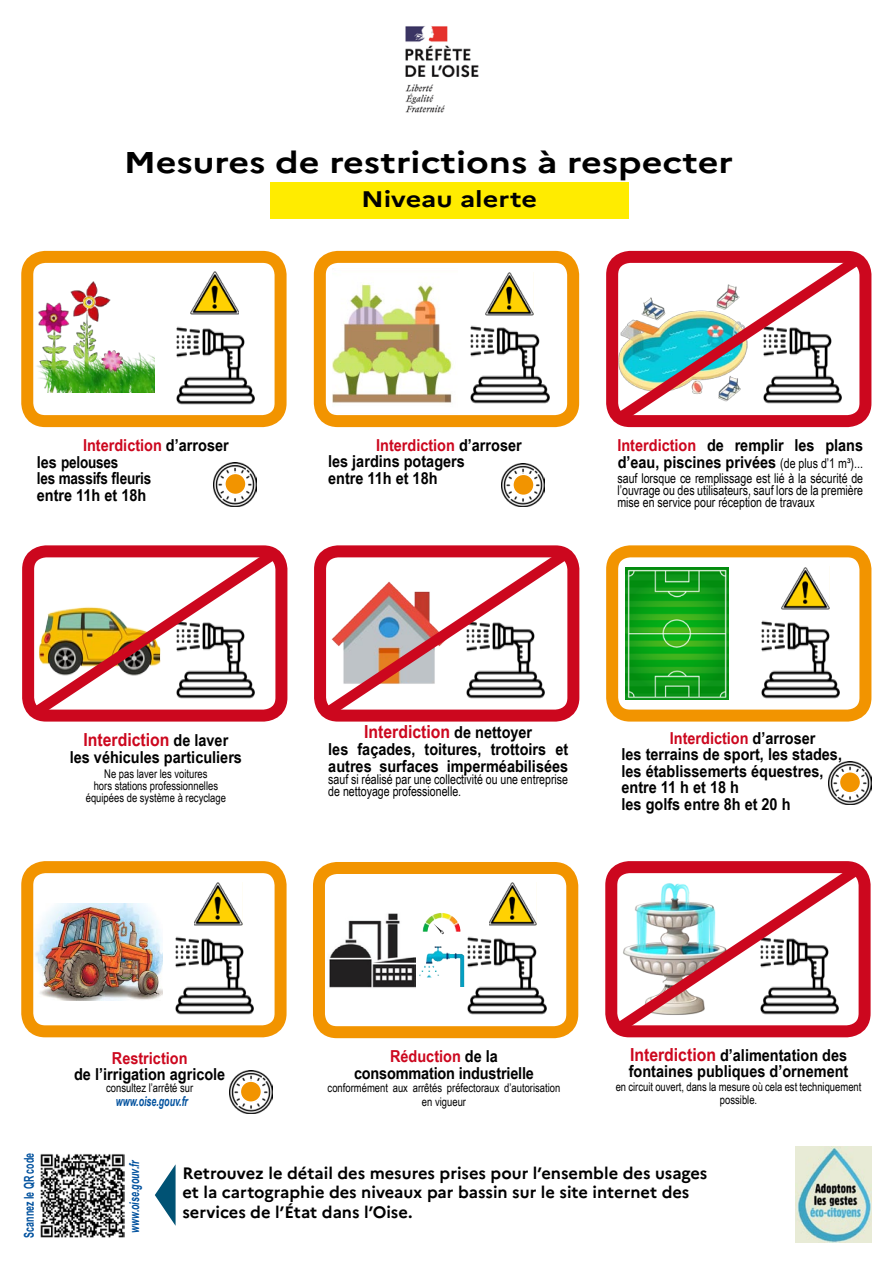
<style>
.page{position:relative;width:893px;height:1263px;background:#fff}
.page>*{position:absolute;margin:0;border:0;box-sizing:border-box;transform-origin:0 0}
.t1{font:700 30px "Marianne";color:#000;scale:1.2 1}
.t2{font:700 22.5px "Marianne";color:#000;scale:1.2 1}
.t3{font:700 18px "Arial Narrow";color:#cc071e;scale:1.07 1}
.t4{font:700 16.5px/16.5px "Arial Narrow";color:#000;scale:1.07 1}
.t5{font:700 16.5px/19.5px "Marianne";color:#000}
.t6{font:700 16.5px "Arial Narrow";color:#cc071e;scale:1.07 1}
.t7{font:13.5px/12px "Arial Narrow";color:#000;text-align:justify;scale:.96 1}
.t8{font:italic 700 13.5px "Arial Narrow";color:#00519e;scale:.8 1}
.t9{font:700 13.5px "Arial Narrow";color:#00519e;scale:.8 1}
.t10{font:12px/12px "Arial Narrow";color:#000;text-align:center;scale:.96 1}
.s1{color:#cc071e}
.s2{font-size:16.5px;color:#000}
.s3{font-weight:400;font-size:13.5px}
.s4{font-size:18px;color:#cc071e}
</style>
<div class="page">
<div style="left:270px;top:182px;width:359px;height:37px;background:#ffec00"></div>
<img style="left:796px;top:1147px;width:75px;height:95px">
<img style="left:405px;top:26px;width:74px;height:87px">
<img style="left:333px;top:268px;width:120px;height:135px">
<div style="left:314px;top:251px;width:265px;height:176px;border:12px solid #f29400;border-radius:18px"></div>
<img style="left:470px;top:325px;width:80px;height:79px">
<img style="left:502px;top:464px;width:43px;height:43px">
<div style="left:513px;top:474px;width:21px;height:21px;background:#f29400;border-radius:50%"></div>
<div style="left:512px;top:473px;width:23px;height:23px;border:2px solid #fff;border-radius:50%"></div>
<img style="left:37px;top:282px;width:118px;height:110px">
<img style="left:176px;top:326px;width:79px;height:79px">
<img style="left:626px;top:568px;width:102px;height:132px">
<img style="left:761px;top:620px;width:79px;height:79px">
<div style="left:21px;top:251px;width:266px;height:176px;border:12px solid #f29400;border-radius:18px"></div>
<svg style="left:606px;top:250px;width:266px;height:178px"></svg>
<svg style="left:22px;top:545px;width:266px;height:177px"></svg>
<svg style="left:314px;top:545px;width:266px;height:177px"></svg>
<div style="left:606px;top:545px;width:265px;height:177px;border:12px solid #f29400;border-radius:18px"></div>
<img style="left:828px;top:761px;width:43px;height:43px">
<div style="left:839px;top:772px;width:21px;height:21px;background:#f29400;border-radius:50%"></div>
<div style="left:839px;top:771px;width:22px;height:23px;border:2px solid #fff;border-radius:50%"></div>
<img style="left:41px;top:1154px;width:83px;height:83px">
<svg style="left:155px;top:1164px;width:21px;height:62px"></svg>
<img style="left:485px;top:272px;width:48px;height:44px">
<img style="left:782px;top:567px;width:47px;height:43px">
<img style="left:214px;top:463px;width:43px;height:43px">
<div style="left:225px;top:473px;width:21px;height:21px;background:#f29400;border-radius:50%"></div>
<div style="left:224px;top:473px;width:23px;height:22px;border:2px solid #fff;border-radius:50%"></div>
<img style="left:191px;top:271px;width:48px;height:44px">
<img style="left:329px;top:913px;width:86px;height:75px">
<img style="left:450px;top:953px;width:14px;height:33px">
<img style="left:419px;top:946px;width:31px;height:31px">
<img style="left:427px;top:917px;width:33px;height:15px">
<img style="left:35px;top:903px;width:128px;height:97px">
<img style="left:175px;top:936px;width:79px;height:79px">
<img style="left:467px;top:936px;width:80px;height:79px">
<div style="left:21px;top:861px;width:266px;height:176px;border:12px solid #f29400;border-radius:18px"></div>
<div style="left:313px;top:862px;width:265px;height:176px;border:12px solid #f29400;border-radius:18px"></div>
<img style="left:194px;top:882px;width:48px;height:44px">
<img style="left:229px;top:1070px;width:43px;height:44px">
<div style="left:240px;top:1081px;width:21px;height:21px;background:#f29400;border-radius:50%"></div>
<div style="left:240px;top:1080px;width:22px;height:23px;border:2px solid #fff;border-radius:50%"></div>
<img style="left:489px;top:882px;width:47px;height:44px">
<svg style="left:605px;top:861px;width:266px;height:177px"></svg>
<h1 class="t1" style="left:124px;top:144px;width:509px">Mesures de restrictions à respecter</h1>
<h2 class="t2" style="left:361px;top:185px;width:148px">Niveau alerte</h2>
<p class="t4" style="left:37px;top:436px;width:181px;text-indent:46px"><span class="s1">Interdiction</span> d’arroser les pelouses<br>les massifs fleuris<br>entre 11h et 18h</p>
<p class="t3" style="left:84px;top:726px;width:137px">Interdiction <span class="s2">de laver</span></p>
<p class="t4" style="left:70px;top:748px;width:162px">les véhicules particuliers</p>
<p class="t10" style="left:86px;top:767px;width:148px">Ne pas laver les voitures<br>hors stations professionnelles équipées de système à recyclage</p>
<p class="t4" style="left:328px;top:436px;width:182px;text-indent:48px"><span class="s1">Interdiction</span> d’arroser les jardins potagers<br>entre 11h et 18h</p>
<p class="t4" style="left:617px;top:436px;width:231px"><span class="s1">Interdiction</span> de remplir les plans d’eau, piscines privées <span class="s3">(de plus d’1 m³)...</span></p>
<p class="t7" style="left:617px;top:472px;width:258px">sauf lorsque ce remplissage est lié à la sécurité de l’ouvrage ou des utilisateurs, sauf lors de la première mise en service pour réception de travaux</p>
<p class="t3" style="left:364px;top:718px;width:159px">Interdiction <span class="s2">de nettoyer</span></p>
<p class="t4" style="left:328px;top:740px;width:226px">les façades, toitures, trottoirs et autres surfaces imperméabilisées</p>
<p class="t7" style="left:328px;top:772px;width:251px">sauf si réalisé par une collectivité ou une entreprise de nettoyage professionelle.</p>
<p class="t4" style="left:621px;top:729px;width:208px;text-indent:48px"><span class="s1">Interdiction</span> d’arroser<br>les terrains de sport, les stades, les établissemerts équestres, entre 11 h et 18 h<br>les golfs entre 8h et 20 h</p>
<p class="t6" style="left:112px;top:1045px;width:72px">Restriction</p>
<p class="t4" style="left:74px;top:1065px;width:143px">de l’irrigation agricole</p>
<p class="t10" style="left:106px;top:1081px;width:92px">consultez l’arrêté sur</p>
<p class="t8" style="left:116px;top:1091px;width:92px">www.oise.gouv.fr</p>
<p class="t4" style="left:354px;top:1047px;width:170px;text-align:center"><span class="s1">Réduction</span> de la consommation industrielle</p>
<p class="t10" style="left:328px;top:1081px;width:244px;line-height:13.5px">conformément aux arrêtés préfectoraux d’autorisation en vigueur</p>
<p class="t4" style="left:629px;top:1046px;width:207px"><span class="s4">Interdiction</span> d’alimentation des fontaines publiques d’ornement</p>
<p class="t10" style="left:616px;top:1079px;width:257px;line-height:13.5px">en circuit ouvert, dans la mesure où cela est techniquement possible.</p>
<p class="t9" style="left:19px;top:1237px;width:107px;rotate:-90deg">Scannez le QR code</p>
<p class="t8" style="left:124px;top:1233px;width:93px;rotate:-90deg">www.oise.gouv.fr</p>
<p class="t5" style="left:182px;top:1163px;width:526px">Retrouvez le détail des mesures prises pour l’ensemble des usages et la cartographie des niveaux par bassin sur le site internet des services de l’État dans l’Oise.</p>
</div>
